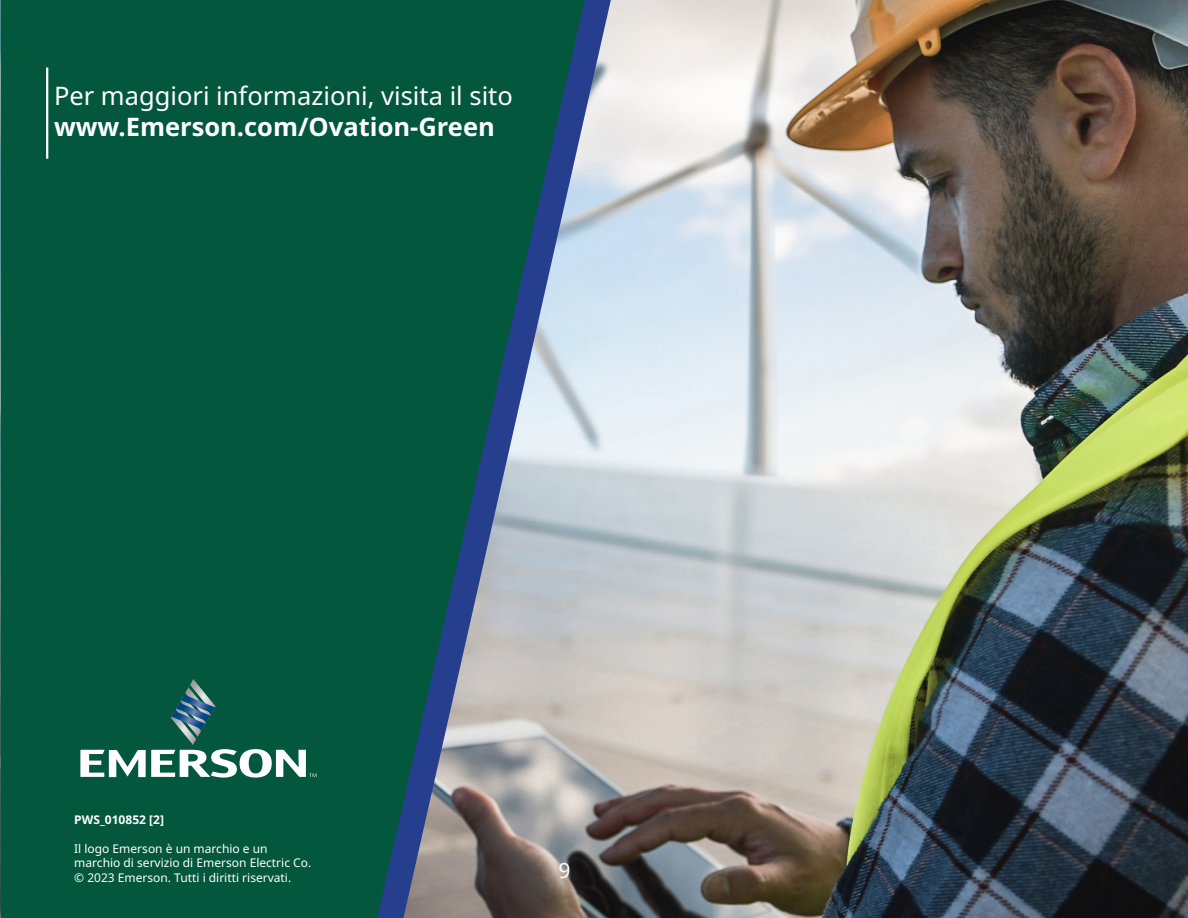
<style>
.page{position:relative;width:1188px;height:918px;background:#fff}
.page>*{position:absolute;margin:0;border:0;box-sizing:border-box;transform-origin:0 0}
.t1{font:25.5px "Noto Sans";color:#fff}
.t2{font:700 25.5px "Noto Sans";color:#fff}
.t3{font:21px "Noto Sans";color:#fff}
.t4{font:12px/14.4px "Noto Sans";color:#fff}
.t5{font:700 12px "Noto Sans";color:#fff}
</style>
<div class="page">
<img style="left:0;top:0;width:1188px;height:918px">
<div style="left:1px;top:0;width:351px;height:918px;background:#03573d"></div>
<svg style="left:80px;top:679px;width:236px;height:99px;background:#2e725f"></svg>
<svg style="left:352px;top:0;width:282px;height:918px;background:#56807c"></svg>
<hr style="left:46px;top:68px;width:2px;height:91px;background:#fff">
<p class="t1" style="left:54px;top:81px;width:460px">Per maggiori informazioni, visita il sito</p>
<p class="t2" style="left:54px;top:112px;width:442px">www.Emerson.com/Ovation-Green</p>
<p class="t5" style="left:74px;top:813px;width:91px">PWS_010852 [2]</p>
<p class="t4" style="left:74px;top:841px;width:239px">Il logo Emerson è un marchio e un marchio di servizio di Emerson Electric Co. © 2023 Emerson. Tutti i diritti riservati.</p>
<p class="t3" style="left:558px;top:859px;width:14px">9</p>
</div>
